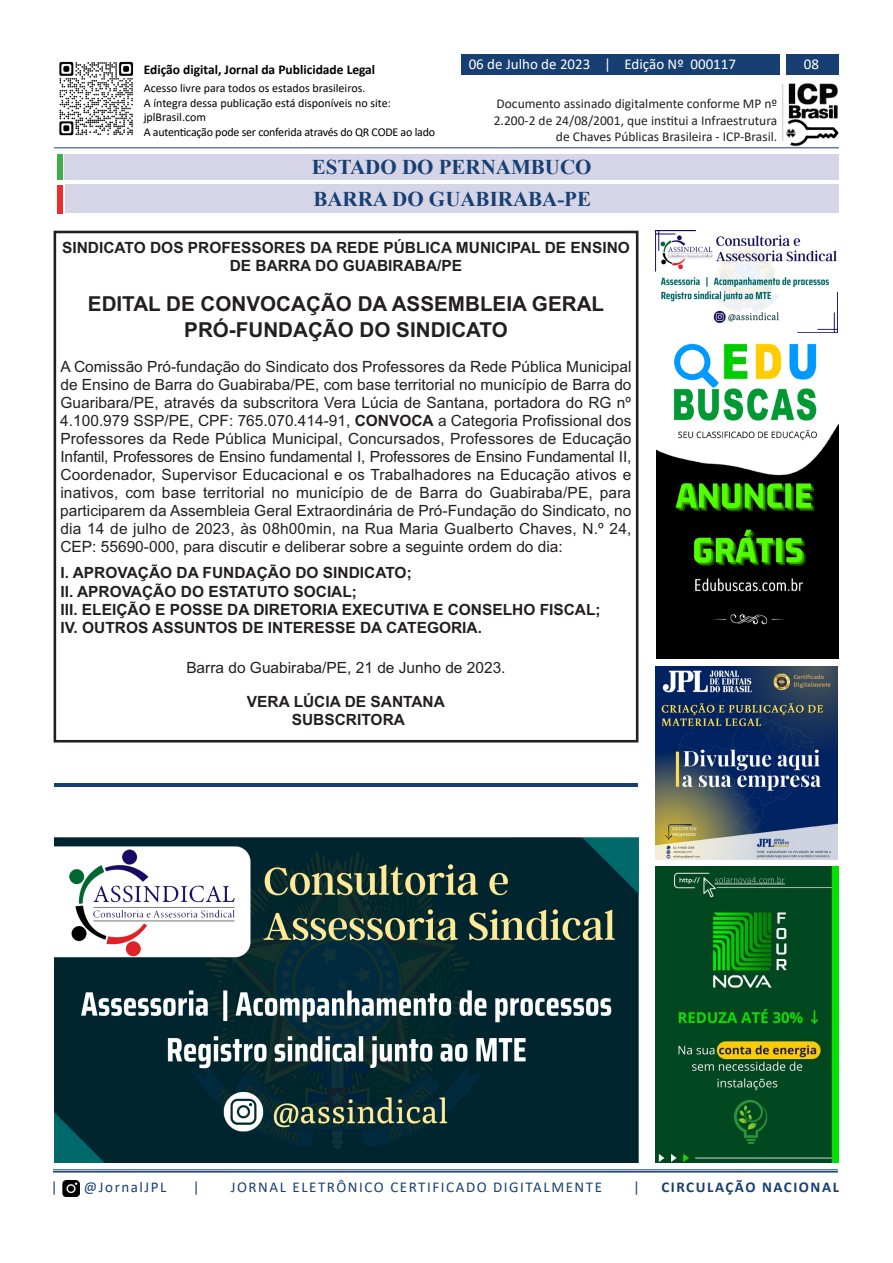
<style>
.page{position:relative;width:893px;height:1263px;background:#fff}
.page>*{position:absolute;margin:0;border:0;box-sizing:border-box;transform-origin:0 0}
.t1{font:700 21px "Times New Roman";color:#173f72}
.t2{font:700 20.7px/25.8px "Arial";color:#231f20;text-align:center}
.t3{font:15.45px/18px "Arial";color:#231f20;text-align:justify}
.t4{font:700 15.45px/18.3px "Arial";color:#231f20;text-align:center}
.t5{font:15px "Calibri";letter-spacing:.105em;color:#173f72}
.t6{font:15px "Calibri";color:#fff}
.t7{font:700 15px "Calibri";letter-spacing:.105em;color:#173f72}
.t8{font:13.5px/16.2px "Calibri";color:#231f20;text-align:right}
.t9{font:700 13.5px "Calibri";color:#000}
.t10{font:12px/14.4px "Calibri";color:#000}
.s1{font-weight:700}
</style>
<div class="page">
<div style="left:54px;top:231px;width:584px;height:511px;border:3px solid #231f20"></div>
<img style="left:59px;top:61px;width:75px;height:75px">
<img style="left:783px;top:83px;width:56px;height:64px">
<hr style="left:782px;top:84px;width:1px;height:57px;background:#c7c7d9">
<div style="left:786px;top:54px;width:53px;height:21px;background:#173f72"></div>
<div style="left:461px;top:54px;width:319px;height:21px;background:#173f72"></div>
<hr style="left:54px;top:147px;width:785px;height:1px;background:#173f72">
<hr style="left:53px;top:1169px;width:785px;height:1px;background:#173f72">
<hr style="left:53px;top:1171px;width:785px;height:1px;background:#173f72">
<img style="left:62px;top:1180px;width:18px;height:16px">
<div style="left:57px;top:154px;width:6px;height:26px;background:#40ae49"></div>
<div style="left:66px;top:185px;width:773px;height:28px;background:#d5d5e7"></div>
<div style="left:58px;top:185px;width:5px;height:28px;background:#ee2d2d"></div>
<div style="left:65px;top:154px;width:774px;height:26px;background:#d5d5e7"></div>
<img style="left:655px;top:866px;width:184px;height:296px">
<img style="left:655px;top:231px;width:183px;height:101px">
<img style="left:657px;top:343px;width:182px;height:315px">
<img style="left:655px;top:666px;width:183px;height:193px">
<hr style="left:54px;top:783px;width:584px;height:4px;background:#173f72">
<img style="left:54px;top:837px;width:585px;height:325px">
<p class="t9" style="left:144px;top:60px;width:233px">Edição digital, Jornal da Publicidade Legal</p>
<p class="t10" style="left:144px;top:81px;width:293px">Acesso livre para todos os estados brasileiros.<br>A íntegra dessa publicação está disponíveis no site: jplBrasil.com<br>A autenticação pode ser conferida através do QR CODE ao lado</p>
<p class="t6" style="left:469px;top:54px;width:269px">06 de Julho de 2023 | Edição Nº 000117</p>
<p class="t6" style="left:804px;top:54px;width:17px">08</p>
<p class="t8" style="left:494px;top:95px;width:285px">Documento assinado digitalmente conforme MP nº<br>2.200-2 de 24/08/2001, que institui a Infraestrutura de Chaves Públicas Brasileira - ICP-Brasil.</p>
<h1 class="t1" style="left:312px;top:152px;width:281px">ESTADO DO PERNAMBUCO</h1>
<h1 class="t1" style="left:313px;top:184px;width:279px">BARRA DO GUABIRABA-PE</h1>
<p class="t4" style="left:62px;top:239px;width:569px">SINDICATO DOS PROFESSORES DA REDE PÚBLICA MUNICIPAL DE ENSINO<br>DE BARRA DO GUABIRABA/PE</p>
<h2 class="t2" style="left:88px;top:291px;width:518px">EDITAL DE CONVOCAÇÃO DA ASSEMBLEIA GERAL<br>PRÓ-FUNDAÇÃO DO SINDICATO</h2>
<p class="t3" style="left:60px;top:357px;width:573px">A Comissão Pró-fundação do Sindicato dos Professores da Rede Pública Municipal de Ensino de Barra do Guabiraba/PE, com base territorial no município de Barra do Guaribara/PE, através da subscritora Vera Lúcia de Santana, portadora do RG nº 4.100.979 SSP/PE, CPF: 765.070.414-91, <span class="s1">CONVOCA</span> a Categoria Profissional dos Professores da Rede Pública Municipal, Concursados, Professores de Educação Infantil, Professores de Ensino fundamental I, Professores de Ensino Fundamental II, Coordenador, Supervisor Educacional e os Trabalhadores na Educação ativos e inativos, com base territorial no município de de Barra do Guabiraba/PE, para participarem da Assembleia Geral Extraordinária de Pró-Fundação do Sindicato, no dia 14 de julho de 2023, às 08h00min, na Rua Maria Gualberto Chaves, N.º 24, CEP: 55690-000, para discutir e deliberar sobre a seguinte ordem do dia:</p>
<p class="t4" style="left:60px;top:564px;width:542px;text-align:left">I. APROVAÇÃO DA FUNDAÇÃO DO SINDICATO;<br>II. APROVAÇÃO DO ESTATUTO SOCIAL;<br>III. ELEIÇÃO E POSSE DA DIRETORIA EXECUTIVA E CONSELHO FISCAL; IV. OUTROS ASSUNTOS DE INTERESSE DA CATEGORIA.</p>
<p class="t3" style="left:186px;top:658px;width:321px">Barra do Guabiraba/PE, 21 de Junho de 2023.</p>
<p class="t4" style="left:247px;top:692px;width:200px">VERA LÚCIA DE SANTANA<br>SUBSCRITORA</p>
<p class="t5" style="left:51px;top:1177px;width:8px">|</p>
<p class="t5" style="left:84px;top:1177px;width:84px">@JornalJPL</p>
<p class="t5" style="left:193px;top:1177px;width:8px">|</p>
<p class="t5" style="left:231px;top:1177px;width:373px">JORNAL ELETRÔNICO CERTIFICADO DIGITALMENTE</p>
<p class="t5" style="left:633px;top:1177px;width:8px">|</p>
<p class="t7" style="left:661px;top:1177px;width:179px">CIRCULAÇÃO NACIONAL</p>
</div>
